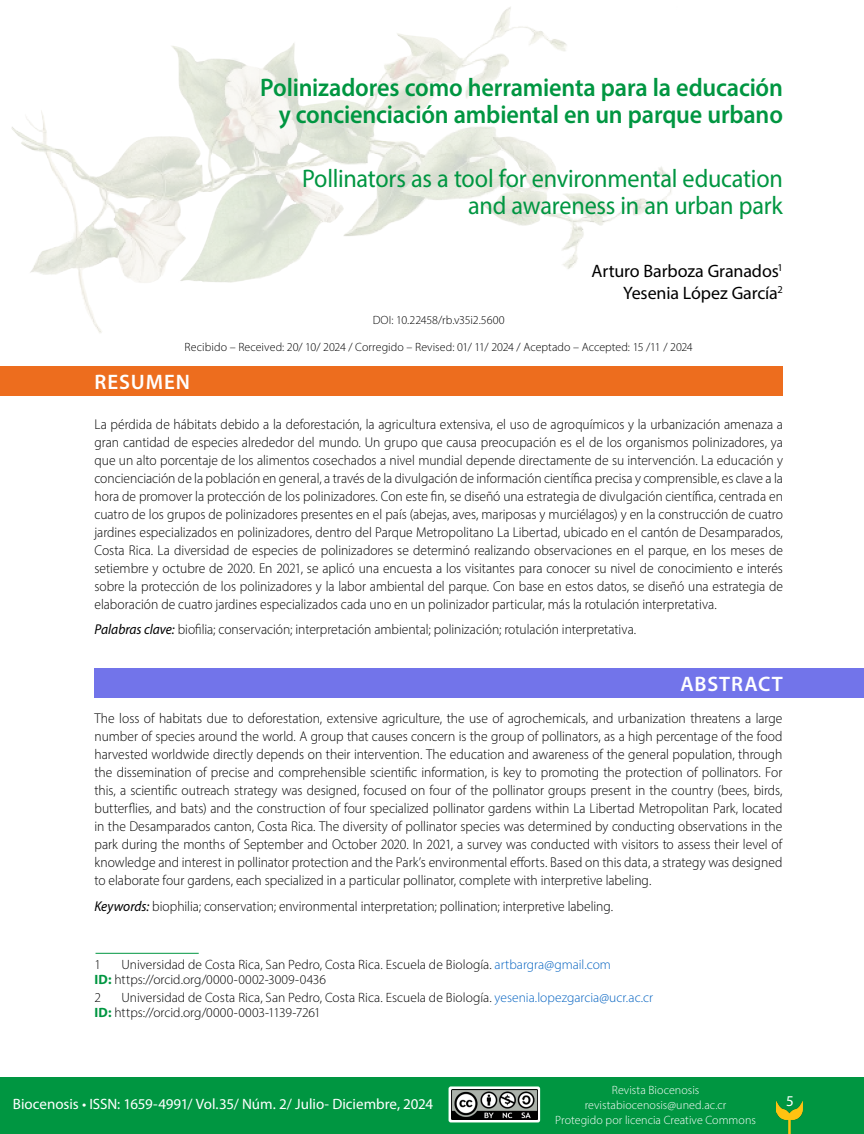
<style>
.page{position:relative;width:864px;height:1134px;background:#fff}
.page>*{position:absolute;margin:0;border:0;box-sizing:border-box;transform-origin:0 0}
.t1{font:600 25.5px/27px "Myriad Pro";letter-spacing:-.01em;color:#009641;text-align:right;scale:.95 1}
.t2{font:25.5px/27px "Myriad Pro";letter-spacing:-.01em;color:#009641;text-align:right;scale:.95 1}
.t3{font:600 21px "Myriad Pro";letter-spacing:.045em;color:#fff}
.t4{font:18px/21.6px "Myriad Pro";letter-spacing:-.01em;color:#000;text-align:right}
.t5{font:15px "Myriad Pro";letter-spacing:-.005em;color:#fff}
.t6{font:300 14.25px/18px "Myriad Pro";color:#000;text-align:justify;scale:.95 1}
.t7{font:300 13.5px/15px "Myriad Pro";color:#000}
.t8{font:300 12px/26.4px "Myriad Pro";color:#000;text-align:center}
.t9{font:300 12px/15px "Myriad Pro";letter-spacing:.005em;color:#fff;text-align:center}
.s1{font-weight:400;font-style:italic}
.s2{color:#0563c1}
.s3{font-weight:700;color:#009641}
</style>
<div class="page">
<div style="left:0;top:1077px;width:864px;height:57px;background:#009641"></div>
<img style="left:776px;top:1102px;width:26px;height:32px">
<div style="left:94px;top:668px;width:770px;height:30px;background:#7274ea"></div>
<svg style="left:449px;top:1086px;width:91px;height:36px"></svg>
<img style="left:452px;top:1090px;width:85px;height:29px">
<div style="left:0;top:366px;width:783px;height:30px;background:#ed6d1e"></div>
<img style="left:11px;top:7px;width:661px;height:326px">
<hr style="left:96px;top:953px;width:103px;height:1px;background:#009641">
<h1 class="t1" style="left:260px;top:73px;width:552px">Polinizadores como herramienta para la educación y concienciación ambiental en un parque urbano</h1>
<h1 class="t2" style="left:302px;top:165px;width:508px">Pollinators as a tool for environmental education and awareness in an urban park</h1>
<p class="t4" style="left:592px;top:260px;width:193px">Arturo Barboza Granados<sup>1<br></sup>Yesenia López García<sup>2</sup></p>
<p class="t8" style="left:185px;top:307px;width:510px">DOI: 10.22458/rb.v35i2.5600<br>Recibido – Received: 20/ 10/ 2024 / Corregido – Revised: 01/ 11/ 2024 / Aceptado – Accepted: 15 /11 / 2024</p>
<h2 class="t3" style="left:94px;top:369px;width:97px">RESUMEN</h2>
<p class="t6" style="left:94px;top:415px;width:726px">La pérdida de hábitats debido a la deforestación, la agricultura extensiva, el uso de agroquímicos y la urbanización amenaza a gran cantidad de especies alrededor del mundo. Un grupo que causa preocupación es el de los organismos polinizadores, ya que un alto porcentaje de los alimentos cosechados a nivel mundial depende directamente de su intervención. La educación y concienciación de la población en general, a través de la divulgación de información científica precisa y comprensible, es clave a la hora de promover la protección de los polinizadores. Con este fin, se diseñó una estrategia de divulgación científica, centrada en cuatro de los grupos de polinizadores presentes en el país (abejas, aves, mariposas y murciélagos) y en la construcción de cuatro jardines especializados en polinizadores, dentro del Parque Metropolitano La Libertad, ubicado en el cantón de Desamparados, Costa Rica. La diversidad de especies de polinizadores se determinó realizando observaciones en el parque, en los meses de setiembre y octubre de 2020. En 2021, se aplicó una encuesta a los visitantes para conocer su nivel de conocimiento e interés sobre la protección de los polinizadores y la labor ambiental del parque. Con base en estos datos, se diseñó una estrategia de elaboración de cuatro jardines especializados cada uno en un polinizador particular, más la rotulación interpretativa.</p>
<p class="t6" style="left:94px;top:620px;width:572px"><span class="s1">Palabras clave:</span> biofilia; conservación; interpretación ambiental; polinización; rotulación interpretativa.</p>
<h2 class="t3" style="left:680px;top:670px;width:104px">ABSTRACT</h2>
<p class="t6" style="left:94px;top:710px;width:726px">The loss of habitats due to deforestation, extensive agriculture, the use of agrochemicals, and urbanization threatens a large number of species around the world. A group that causes concern is the group of pollinators, as a high percentage of the food harvested worldwide directly depends on their intervention. The education and awareness of the general population, through the dissemination of precise and comprehensible scientific information, is key to promoting the protection of pollinators. For this, a scientific outreach strategy was designed, focused on four of the pollinator groups present in the country (bees, birds, butterflies, and bats) and the construction of four specialized pollinator gardens within La Libertad Metropolitan Park, located in the Desamparados canton, Costa Rica. The diversity of pollinator species was determined by conducting observations in the park during the months of September and October 2020. In 2021, a survey was conducted with visitors to assess their level of knowledge and interest in pollinator protection and the Park’s environmental efforts. Based on this data, a strategy was designed to elaborate four gardens, each specialized in a particular pollinator, complete with interpretive labeling.</p>
<p class="t6" style="left:94px;top:897px;width:548px"><span class="s1">Keywords:</span> biophilia; conservation; environmental interpretation; pollination; interpretive labeling.</p>
<p class="t7" style="left:94px;top:957px;width:518px;text-indent:27px">Universidad de Costa Rica, San Pedro, Costa Rica. Escuela de Biología. <span class="s2">artbargra@gmail.com<br></span><span class="s3">ID:</span> https://orcid.org/0000-0002-3009-0436</p>
<p class="t7" style="left:94px;top:990px;width:8px">2</p>
<p class="t7" style="left:94px;top:957px;width:8px">1</p>
<p class="t7" style="left:94px;top:990px;width:560px;text-indent:27px">Universidad de Costa Rica, San Pedro, Costa Rica. Escuela de Biología. <span class="s2">yesenia.lopezgarcia@ucr.ac.cr<br></span><span class="s3">ID:</span> https://orcid.org/0000-0003-1139-7261</p>
<p class="t5" style="left:13px;top:1094px;width:422px">Biocenosis • ISSN: 1659-4991/ Vol.35/ Núm. 2/ Julio- Diciembre, 2024</p>
<p class="t9" style="left:555px;top:1082px;width:202px">Revista Biocenosis revistabiocenosis@uned.ac.cr<br>Protegido por licencia Creative Commons</p>
<p class="t5" style="left:786px;top:1092px;width:9px">5</p>
</div>
